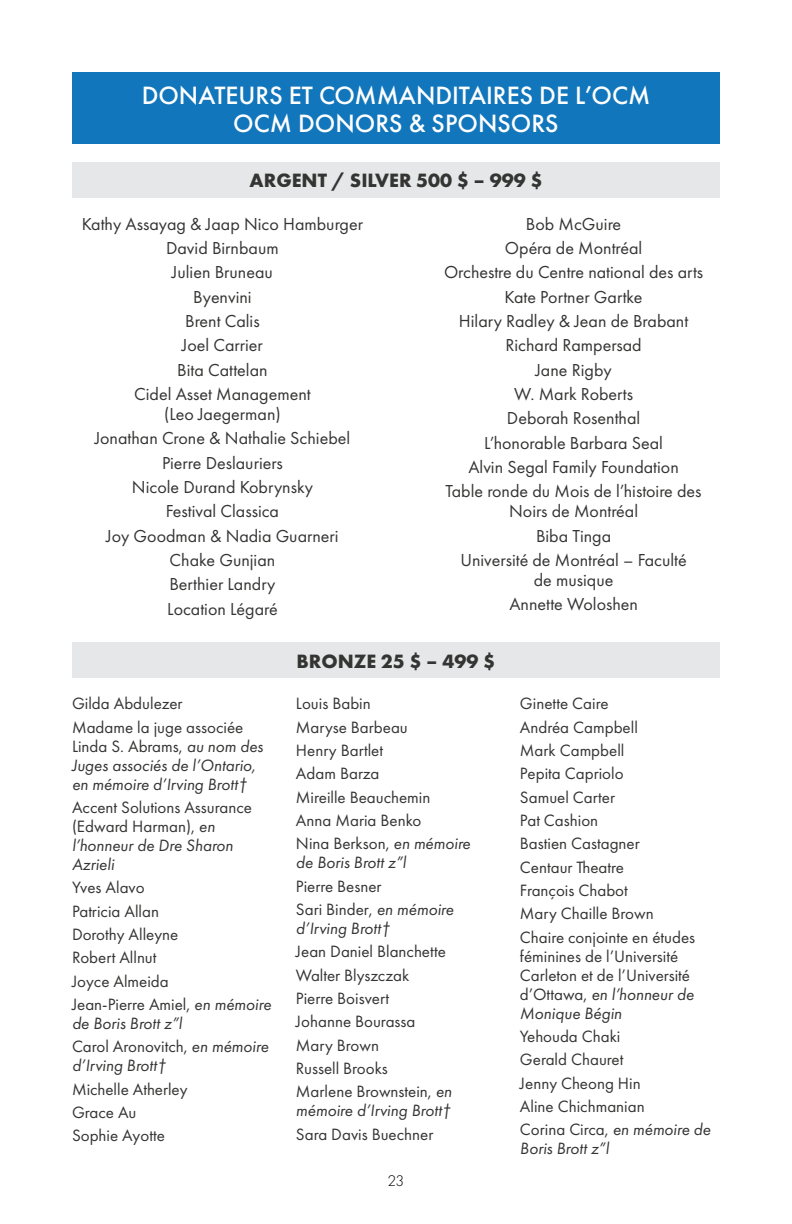
<style>
.page{position:relative;width:792px;height:1224px;background:#fff}
.page>*{position:absolute;margin:0;border:0;box-sizing:border-box;transform-origin:0 0}
.t1{font:500 26px/28px "Futura PT";color:#fff;text-align:center}
.t2{font:700 20px "Futura PT";color:#343433}
.t3{font:18px/24.4px "Futura PT";color:#343433;text-align:center}
.t4{font:17px/23.4px "Futura PT";color:#343433}
.t5{font:italic 17px/19px "Futura PT";color:#343433}
.t6{font:300 16px "Futura PT";color:#000}
.s1{font-style:normal}
.s2{font-style:italic}
</style>
<div class="page">
<div style="left:72px;top:642px;width:648px;height:36px;background:#e6e7e8"></div>
<div style="left:72px;top:72px;width:648px;height:72px;background:#1176bb"></div>
<div style="left:72px;top:162px;width:648px;height:36px;background:#e6e7e8"></div>
<h1 class="t1" style="left:142px;top:81px;width:510px">DONATEURS ET COMMANDITAIRES DE L’OCM<br>OCM DONORS &amp; SPONSORS</h1>
<p class="t2" style="left:250px;top:168px;width:294px">ARGENT / SILVER 500 $ – 999 $</p>
<p class="t3" style="left:82px;top:211px;width:283px">Kathy Assayag &amp; Jaap Nico Hamburger<br>David Birnbaum<br>Julien Bruneau<br>Byenvini<br>Brent Calis<br>Joel Carrier<br>Bita Cattelan<br>Cidel Asset Management</p>
<p class="t3" style="left:95px;top:402px;width:257px">(Leo Jaegerman)<br>Jonathan Crone &amp; Nathalie Schiebel<br>Pierre Deslauriers<br>Nicole Durand Kobrynsky<br>Festival Classica<br>Joy Goodman &amp; Nadia Guarneri<br>Chake Gunjian<br>Berthier Landry<br>Location Légaré</p>
<p class="t3" style="left:444px;top:211px;width:261px">Bob McGuire<br>Opéra de Montréal<br>Orchestre du Centre national des arts<br>Kate Portner Gartke<br>Hilary Radley &amp; Jean de Brabant<br>Richard Rampersad<br>Jane Rigby<br>W. Mark Roberts<br>Deborah Rosenthal<br>L’honorable Barbara Seal<br>Alvin Segal Family Foundation<br>Table ronde du Mois de l’histoire des</p>
<p class="t3" style="left:460px;top:499px;width:228px">Noirs de Montréal<br>Biba Tinga<br>Université de Montréal – Faculté</p>
<p class="t3" style="left:509px;top:568px;width:130px">de musique<br>Annette Woloshen</p>
<p class="t4" style="left:72px;top:692px;width:173px">Gilda Abdulezer<br>Madame la juge associée</p>
<p class="t5" style="left:72px;top:736px;width:193px"><span class="s1">Linda S. Abrams,</span> au nom des<br>Juges associés de l’Ontario, en mémoire d’Irving Brott†</p>
<p class="t4" style="left:72px;top:798px;width:182px;line-height:19px">Accent Solutions Assurance (Edward Harman), <span class="s2">en l’honneur de Dre Sharon<br>Azrieli</span></p>
<p class="t4" style="left:72px;top:876px;width:201px">Yves Alavo<br>Patricia Allan<br>Dorothy Alleyne<br>Robert Allnut<br>Joyce Almeida<br>Jean-Pierre Amiel, <span class="s2">en mémoire</span></p>
<p class="t5" style="left:72px;top:1011px;width:198px;line-height:23.4px">de Boris Brott z”l<br><span class="s1">Carol Aronovitch,</span> en mémoire</p>
<p class="t5" style="left:72px;top:1056px;width:96px">d’Irving Brott†</p>
<p class="t4" style="left:72px;top:1077px;width:117px">Michelle Atherley<br>Grace Au<br>Sophie Ayotte</p>
<p class="t2" style="left:297px;top:649px;width:200px">BRONZE 25 $ – 499 $</p>
<p class="t4" style="left:296px;top:692px;width:176px">Louis Babin<br>Maryse Barbeau<br>Henry Bartlet<br>Adam Barza<br>Mireille Beauchemin<br>Anna Maria Benko<br>Nina Berkson, <span class="s2">en mémoire</span></p>
<p class="t5" style="left:296px;top:853px;width:112px">de Boris Brott z”l</p>
<p class="t4" style="left:296px;top:874px;width:159px">Pierre Besner<br>Sari Binder, <span class="s2">en mémoire</span></p>
<p class="t5" style="left:296px;top:919px;width:96px">d’Irving Brott†</p>
<p class="t4" style="left:296px;top:940px;width:157px">Jean Daniel Blanchette<br>Walter Blyszczak<br>Pierre Boisvert<br>Johanne Bourassa<br>Mary Brown<br>Russell Brooks<br>Marlene Brownstein, <span class="s2">en</span></p>
<p class="t5" style="left:296px;top:1101px;width:157px">mémoire d’Irving Brott†</p>
<p class="t4" style="left:296px;top:1122px;width:139px">Sara Davis Buechner</p>
<p class="t6" style="left:388px;top:1171px;width:18px">23</p>
<p class="t4" style="left:520px;top:692px;width:177px">Ginette Caire<br>Andréa Campbell<br>Mark Campbell<br>Pepita Capriolo<br>Samuel Carter<br>Pat Cashion<br>Bastien Castagner<br>Centaur Theatre<br>François Chabot<br>Mary Chaille Brown<br>Chaire conjointe en études</p>
<p class="t4" style="left:520px;top:946px;width:175px;line-height:19px">féminines de l’Université<br>Carleton et de l’Université d’Ottawa, <span class="s2">en l’honneur de<br>Monique Bégin</span></p>
<p class="t4" style="left:520px;top:1025px;width:192px">Yehouda Chaki<br>Gerald Chauret<br>Jenny Cheong Hin<br>Aline Chichmanian<br>Corina Circa, <span class="s2">en mémoire de</span></p>
<p class="t5" style="left:520px;top:1139px;width:91px">Boris Brott z”l</p>
</div>
